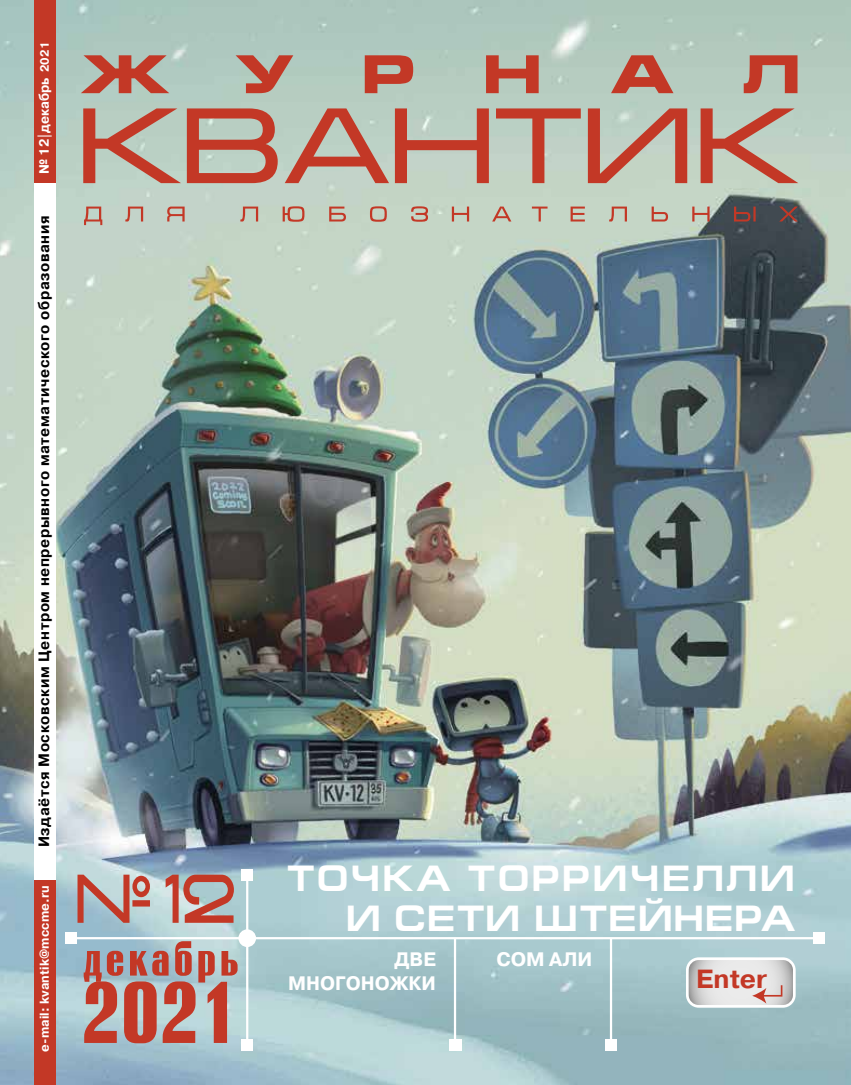
<style>
.page{position:relative;width:851px;height:1085px;background:#fff}
.page>*{position:absolute;margin:0;border:0;box-sizing:border-box;transform-origin:0 0}
.t1{font:700 85.8px "Rubrica";color:#c33826}
.t2{font:66px "Babaev C";color:#c33826;scale:.82 1}
.t3{font:700 51px "Rubrica";letter-spacing:.07em;color:#c33826}
.t4{font:700 36.6px/40.2px "Europe Ext";letter-spacing:.08em;color:#fff;text-align:right;scale:.94 1}
.t5{font:700 26.25px "Pragmatica C";color:#c33826}
.t6{font:700 19.5px/24px "Pragmatica C";color:#fff;text-align:right}
.t7{font:700 15px "Pragmatica C";letter-spacing:.04em;color:#000}
.t8{font:700 13.5px "Pragmatica C";letter-spacing:-.01em;color:#fff;scale:.96 1}
.t9{font:700 12.75px "Pragmatica C";letter-spacing:.01em;color:#fff}
.s1{font-size:12px}
</style>
<div class="page">
<img style="left:0;top:0;width:850px;height:1084px">
<div style="left:34px;top:167px;width:21px;height:728px;background:#fff"></div>
<div style="left:34px;top:0;width:21px;height:183px;background:#c33826"></div>
<div style="left:34px;top:880px;width:21px;height:204px;background:#c33826"></div>
<hr style="left:74px;top:936px;width:750px;height:3px;background:#fff">
<div style="left:241px;top:1039px;width:12px;height:11px;background:#fff"></div>
<div style="left:65px;top:931px;width:12px;height:12px;background:#fff"></div>
<hr style="left:246px;top:868px;width:2px;height:176px;background:#fff">
<div style="left:448px;top:1039px;width:13px;height:11px;background:#fff"></div>
<hr style="left:454px;top:938px;width:2px;height:106px;background:#fff">
<hr style="left:609px;top:938px;width:3px;height:106px;background:#fff">
<div style="left:605px;top:1039px;width:11px;height:11px;background:#fff"></div>
<svg style="left:685px;top:957px;width:110px;height:50px;background:#dddbdb"></svg>
<div style="left:813px;top:931px;width:11px;height:12px;background:#fff"></div>
<div style="left:241px;top:868px;width:12px;height:12px;background:#fff"></div>
<div style="left:238px;top:929px;width:18px;height:17px;background:#fff;border-radius:50%"></div>
<svg style="left:84px;top:206px;width:713px;height:19px;background:#b6b2a5"></svg>
<svg style="left:81px;top:55px;width:716px;height:38px;background:#b7a194"></svg>
<svg style="left:83px;top:108px;width:715px;height:75px;background:#bf9b8d"></svg>
<p class="t8" style="left:37px;top:174px;width:139px;rotate:-90deg">№ 12|декабрь <span class="s1">2021</span></p>
<p class="t7" style="left:36px;top:847px;width:633px;rotate:-90deg">Издаётся Московским Центром непрерывного математического образования</p>
<p class="t9" style="left:37px;top:1051px;width:168px;rotate:-90deg">e-mail: kvantik@mccme.ru</p>
<h2 class="t2" style="left:75px;top:864px;width:199px">№ 12</h2>
<h3 class="t4" style="left:287px;top:858px;width:542px">ТОЧКА ТОРРИЧЕЛЛИ<br>И СЕТИ ШТЕЙНЕРА</h3>
<h3 class="t3" style="left:84px;top:923px;width:156px">декабрь</h3>
<h1 class="t1" style="left:81px;top:955px;width:159px">2021</h1>
<h3 class="t6" style="left:288px;top:947px;width:149px">ДВЕ<br>МНОГОНОЖКИ</h3>
<h3 class="t6" style="left:496px;top:947px;width:98px">СОМ АЛИ</h3>
<h3 class="t5" style="left:696px;top:963px;width:72px">Enter</h3>
</div>
